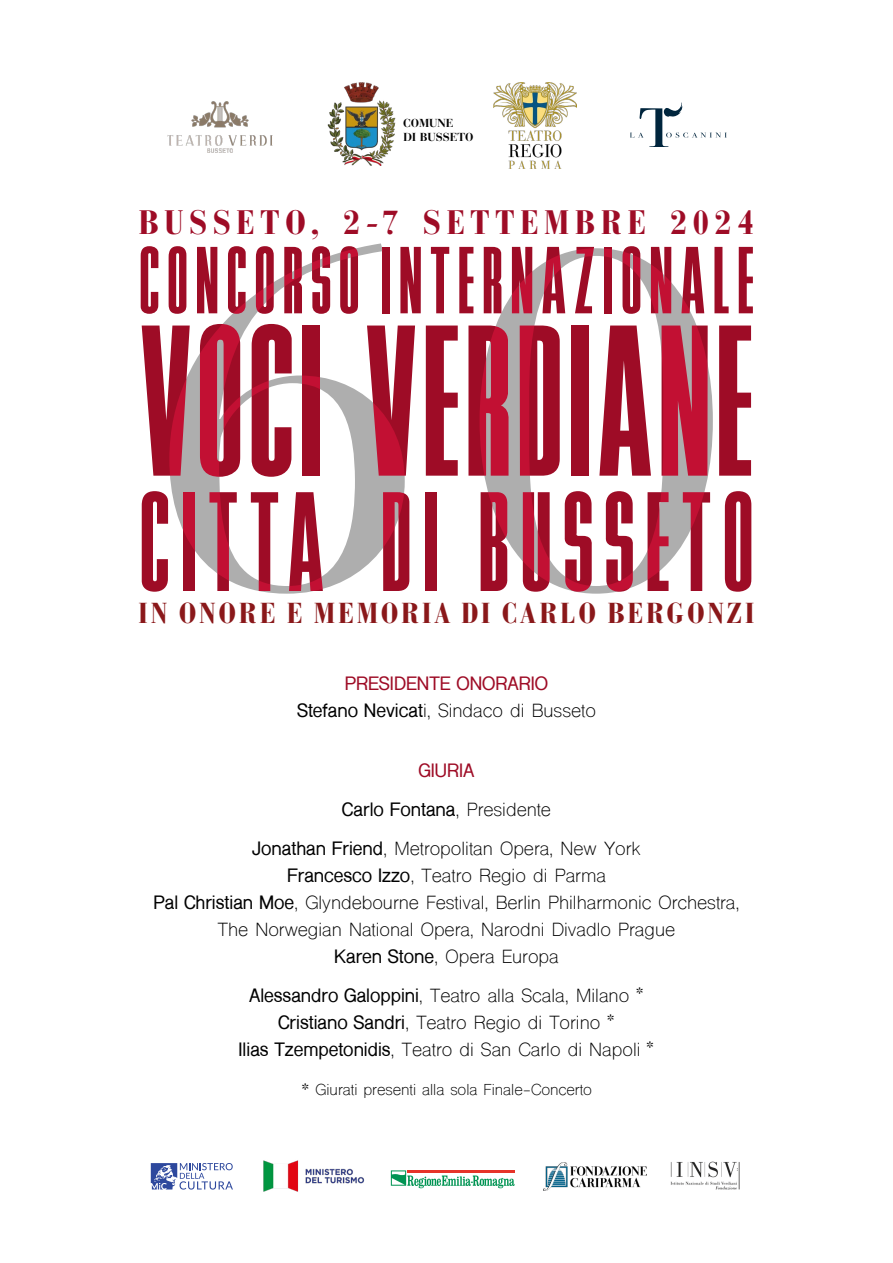
<style>
.page{position:relative;width:893px;height:1263px;background:#fff}
.page>*{position:absolute;margin:0;border:0;box-sizing:border-box;transform-origin:0 0}
.t1{font:225px "Bee Four";letter-spacing:.01em;color:#9e0c26;scale:1.08 1}
.t2{font:148.05px "Bee Four";letter-spacing:.06em;color:#9e0c26;scale:1.08 1}
.t3{font:99.6px "Bee Four";letter-spacing:.06em;color:#9e0c26;scale:1.08 1}
.t4{font:700 condensed 33.75px "Bauer Bodoni Std";letter-spacing:.135em;color:#9e0c26;scale:1.08 1}
.t5{font:700 condensed 28.65px "Bauer Bodoni Std";letter-spacing:.085em;color:#8a181a;scale:1.08 1}
.t6{font:18px/27px "Shree Dev 0714";color:#000;text-align:center}
.t7{font:700 18px/27px "Shree Dev 0714";color:#9e0c26;text-align:center}
.t8{font:15px "Shree Dev 0714";color:#000}
.t9{font:700 11.55px/13.8px "Bauer Bodoni Std";color:#000}
.s1{color:#000}
.s2{font-weight:400;color:#000}
.s3{font-weight:700;color:#9e0c26}
.s4{font-weight:700}
</style>
<div class="page">
<svg style="left:169px;top:243px;width:544px;height:351px"></svg>
<svg style="left:151px;top:1163px;width:82px;height:26px"></svg>
<img style="left:544px;top:1162px;width:102px;height:29px">
<svg style="left:391px;top:1170px;width:124px;height:18px"></svg>
<img style="left:670px;top:1161px;width:70px;height:29px">
<img style="left:263px;top:1160px;width:102px;height:32px">
<img style="left:493px;top:83px;width:84px;height:86px">
<img style="left:327px;top:83px;width:69px;height:83px">
<img style="left:167px;top:101px;width:106px;height:52px">
<svg style="left:630px;top:102px;width:97px;height:45px"></svg>
<p class="t9" style="left:403px;top:116px;width:72px">COMUNE<br>DI BUSSETO</p>
<h3 class="t4" style="left:139px;top:203px;width:572px">BUSSETO, 2-7 SETTEMBRE 2024</h3>
<h3 class="t3" style="left:139px;top:226px;width:572px">CONCORSO INTERNAZIONALE</h3>
<h1 class="t1" style="left:139px;top:279px;width:572px">VOCI VERDIANE</h1>
<h2 class="t2" style="left:139px;top:461px;width:572px">CITTA DI BUSSETO</h2>
<h3 class="t5" style="left:139px;top:597px;width:572px">IN ONORE E MEMORIA DI CARLO BERGONZI</h3>
<p class="t7" style="left:297px;top:670px;width:300px">PRESIDENTE ONORARIO<br><span class="s1">Stefano Nevicat</span><span class="s2">i, Sindaco di Busseto</span></p>
<p class="t6" style="left:252px;top:753px;width:390px;line-height:39px"><span class="s3">GIURIA<br></span><span class="s4">Carlo Fontana</span>, Presidente<br><span class="s4">Jonathan Friend</span>, Metropolitan Opera, New York</p>
<p class="t6" style="left:153px;top:864px;width:588px"><span class="s4">Francesco Izzo</span>, Teatro Regio di Parma<br><span class="s4">Pal Christian Moe</span>, Glyndebourne Festival, Berlin Philharmonic Orchestra, The Norwegian National Opera, Narodni Divadlo Prague<br><span class="s4">Karen Stone</span>, Opera Europa</p>
<p class="t6" style="left:239px;top:984px;width:417px"><span class="s4">Alessandro Galoppini</span>, Teatro alla Scala, Milano <sup>*<br></sup><span class="s4">Cristiano Sandri</span>, Teatro Regio di Torino <sup>*<br></sup><span class="s4">Ilias Tzempetonidis</span>, Teatro di San Carlo di Napoli <sup>*</sup></p>
<p class="t8" style="left:301px;top:1080px;width:292px">* Giurati presenti alla sola Finale-Concerto</p>
</div>
